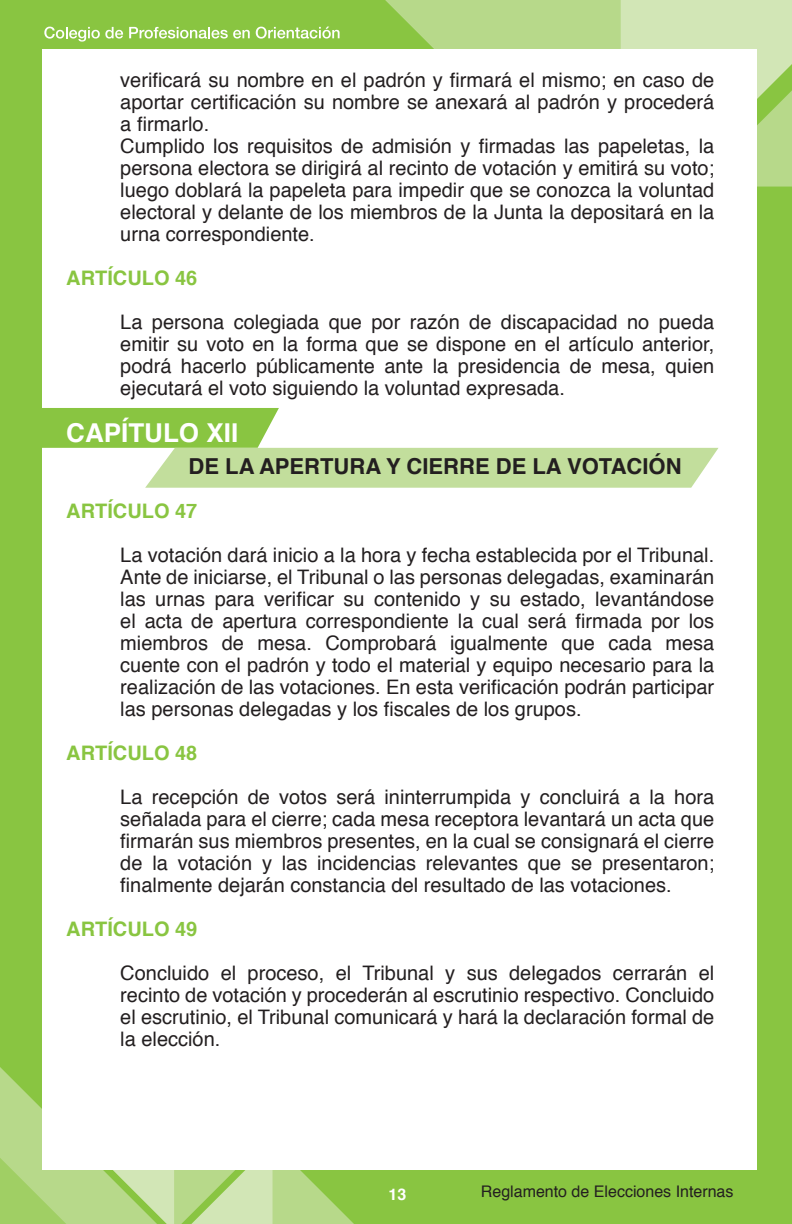
<style>
.page{position:relative;width:792px;height:1224px;background:#89c541}
.page>*{position:absolute;margin:0;border:0;box-sizing:border-box;transform-origin:0 0}
.t1{font:700 26px "Helvetica";color:#fff}
.t2{font:700 22px "Helvetica";color:#231f20}
.t3{font:20px/22px "Helvetica";color:#231f20;text-align:justify}
.t4{font:700 20px "Helvetica";color:#89c541}
.t5{font:16px "Helvetica";color:#231f20}
.t6{font:700 16px "Helvetica";color:#fff}
</style>
<div class="page">
<svg style="left:0;top:1067px;width:354px;height:157px;background:#b3d784"></svg>
<div style="left:621px;top:0;width:171px;height:50px;background:#d2e6b6"></div>
<svg style="left:376px;top:0;width:245px;height:50px;background:#b2d782"></svg>
<svg style="left:696px;top:33px;width:96px;height:154px;background:#bcdb92"></svg>
<div style="left:43px;top:50px;width:714px;height:1120px;background:#fff"></div>
<svg style="left:44px;top:27px;width:79px;height:15px"></svg>
<svg style="left:129px;top:27px;width:121px;height:12px"></svg>
<svg style="left:256px;top:27px;width:84px;height:12px"></svg>
<svg style="left:42px;top:408px;width:677px;height:80px"></svg>
<p class="t3" style="left:120px;top:70px;width:595px;text-align:left">verificará su nombre en el padrón y firmará el mismo; en caso de aportar certificación su nombre se anexará al padrón y procederá a firmarlo.<br>Cumplido los requisitos de admisión y firmadas las papeletas, la persona electora se dirigirá al recinto de votación y emitirá su voto; luego doblará la papeleta para impedir que se conozca la voluntad electoral y delante de los miembros de la Junta la depositará en la urna correspondiente.</p>
<p class="t4" style="left:66px;top:262px;width:28px">ARTÍCULO</p>
<p class="t4" style="left:175px;top:262px;width:24px">46</p>
<p class="t3" style="left:120px;top:312px;width:595px">La persona colegiada que por razón de discapacidad no pueda emitir su voto en la forma que se dispone en el artículo anterior, podrá hacerlo públicamente ante la presidencia de mesa, quien ejecutará el voto siguiendo la voluntad expresada.</p>
<h1 class="t1" style="left:66px;top:412px;width:173px">CAPÍTULO XII</h1>
<p class="t2" style="left:189px;top:449px;width:494px">DE LA APERTURA Y CIERRE DE LA VOTACIÓN</p>
<p class="t4" style="left:66px;top:495px;width:28px">ARTÍCULO</p>
<p class="t4" style="left:175px;top:495px;width:24px">47</p>
<p class="t3" style="left:120px;top:545px;width:595px">La votación dará inicio a la hora y fecha establecida por el Tribunal.<br>Ante de iniciarse, el Tribunal o las personas delegadas, examinarán las urnas para verificar su contenido y su estado, levantándose el acta de apertura correspondiente la cual será firmada por los miembros de mesa. Comprobará igualmente que cada mesa cuente con el padrón y todo el material y equipo necesario para la realización de las votaciones. En esta verificación podrán participar las personas delegadas y los fiscales de los grupos.</p>
<p class="t4" style="left:66px;top:737px;width:28px">ARTÍCULO</p>
<p class="t4" style="left:175px;top:737px;width:24px">48</p>
<p class="t3" style="left:120px;top:787px;width:595px">La recepción de votos será ininterrumpida y concluirá a la hora señalada para el cierre; cada mesa receptora levantará un acta que firmarán sus miembros presentes, en la cual se consignará el cierre de la votación y las incidencias relevantes que se presentaron; finalmente dejarán constancia del resultado de las votaciones.</p>
<p class="t4" style="left:66px;top:913px;width:28px">ARTÍCULO</p>
<p class="t4" style="left:175px;top:913px;width:24px">49</p>
<p class="t3" style="left:120px;top:963px;width:595px">Concluido el proceso, el Tribunal y sus delegados cerrarán el recinto de votación y procederán al escrutinio respectivo. Concluido el escrutinio, el Tribunal comunicará y hará la declaración formal de la elección.</p>
<p class="t6" style="left:389px;top:1181px;width:19px">13</p>
<p class="t5" style="left:481px;top:1179px;width:254px">Reglamento de Elecciones Internas</p>
</div>
